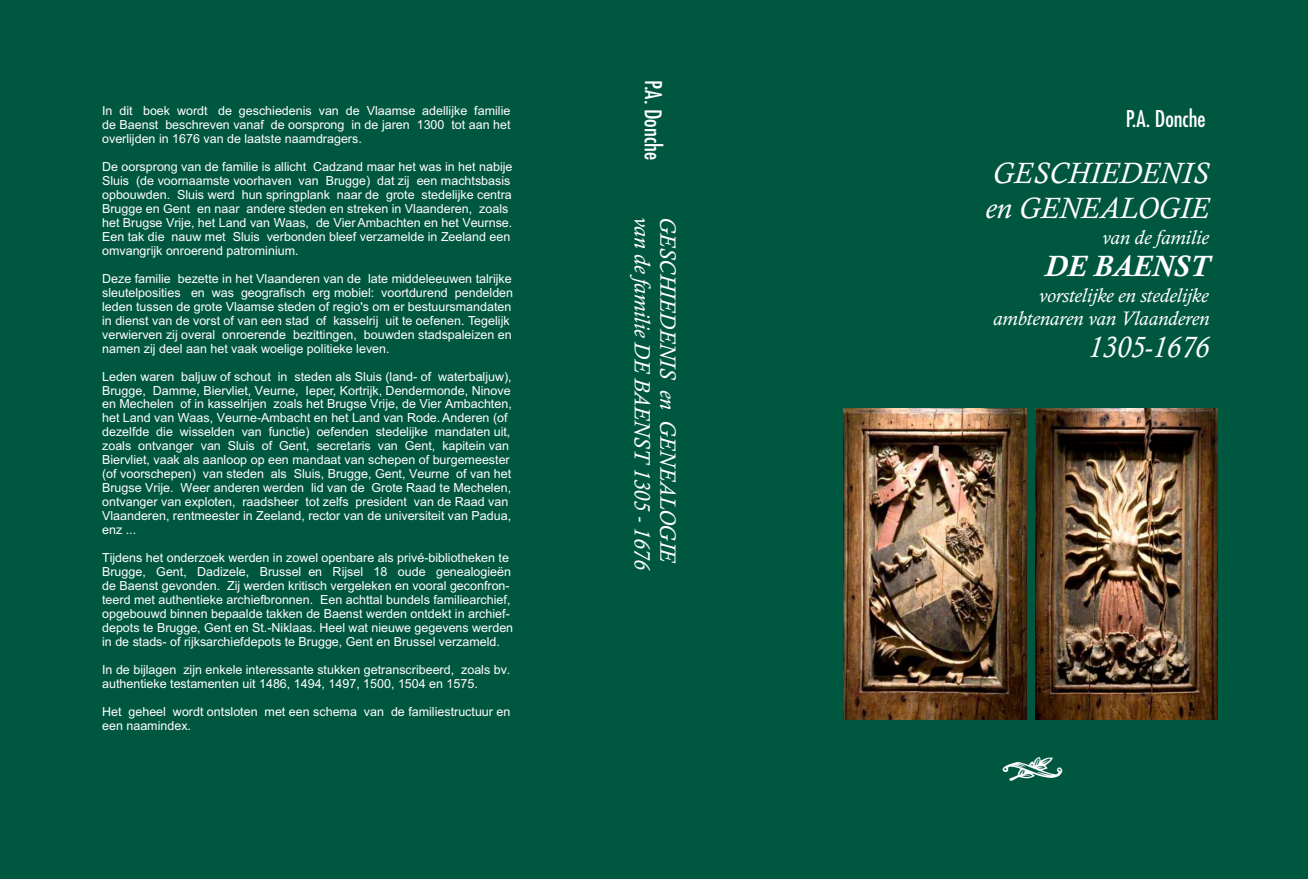
<style>
.page{position:relative;width:1308px;height:879px;background:#fff}
.page>*{position:absolute;margin:0;border:0;box-sizing:border-box;transform-origin:0 0}
.t1{font:italic 30px/34.6px "Calisto";color:#fff}
.t2{font:italic 700 30px "Calisto";color:#fff}
.t3{font:30px "Schluss Vignetten";color:#fff}
.t4{font:italic 22.5px/25.9px "Calisto";color:#fff}
.t5{font:22.5px "Fujiyama";color:#fff}
.t6{font:italic 20px/23px "Calisto";color:#fff;text-align:right}
.t7{font:12.5px/14px "Arial";color:#fff}
</style>
<div class="page">
<div style="left:0;top:0;width:1307px;height:879px;background:#005740"></div>
<img style="left:843px;top:408px;width:183px;height:311px">
<img style="left:1035px;top:408px;width:182px;height:311px">
<p class="t7" style="left:102px;top:105px;width:410px;text-align:justify">In dit boek wordt de geschiedenis van de Vlaamse adellijke familie de Baenst beschreven vanaf de oorsprong in de jaren 1300 tot aan het overlijden in 1676 van de laatste naamdragers.</p>
<p class="t7" style="left:102px;top:161px;width:412px">De oorsprong van de familie is allicht Cadzand maar het was in het nabije Sluis (de voornaamste voorhaven van Brugge) dat zij een machtsbasis opbouwden. Sluis werd hun springplank naar de grote stedelijke centra Brugge en Gent en naar andere steden en streken in Vlaanderen, zoals het Brugse Vrije, het Land van Waas, de Vier Ambachten en het Veurnse.<br>Een tak die nauw met Sluis verbonden bleef verzamelde in Zeeland een omvangrijk onroerend patrominium.</p>
<p class="t7" style="left:102px;top:272px;width:412px">Deze familie bezette in het Vlaanderen van de late middeleeuwen talrijke sleutelposities en was geografisch erg mobiel: voortdurend pendelden leden tussen de grote Vlaamse steden of regio's om er bestuursmandaten in dienst van de vorst of van een stad of kasselrij uit te oefenen. Tegelijk verwierven zij overal onroerende bezittingen, bouwden stadspaleizen en namen zij deel aan het vaak woelige politieke leven.</p>
<p class="t7" style="left:102px;top:370px;width:411px">Leden waren baljuw of schout in steden als Sluis (land- of waterbaljuw), Brugge, Damme, Biervliet, Veurne, Ieper, Kortrijk, Dendermonde, Ninove en Mechelen of in kasselrijen zoals het Brugse Vrije, de Vier Ambachten, het Land van Waas, Veurne-Ambacht en het Land van Rode. Anderen (of dezelfde die wisselden van functie) oefenden stedelijke mandaten uit, zoals ontvanger van Sluis of Gent, secretaris van Gent, kapitein van Biervliet, vaak als aanloop op een mandaat van schepen of burgemeester (of voorschepen) van steden als Sluis, Brugge, Gent, Veurne of van het Brugse Vrije. Weer anderen werden lid van de Grote Raad te Mechelen, ontvanger van exploten, raadsheer tot zelfs president van de Raad van Vlaanderen, rentmeester in Zeeland, rector van de universiteit van Padua, enz ...</p>
<p class="t7" style="left:102px;top:552px;width:412px">Tijdens het onderzoek werden in zowel openbare als privé-bibliotheken te Brugge, Gent, Dadizele, Brussel en Rijsel 18 oude genealogieën de Baenst gevonden. Zij werden kritisch vergeleken en vooral geconfron&shy;teerd met authentieke archiefbronnen. Een achttal bundels familiearchief, opgebouwd binnen bepaalde takken de Baenst werden ontdekt in archief&shy;depots te Brugge, Gent en St.-Niklaas. Heel wat nieuwe gegevens werden in de stads- of rijksarchiefdepots te Brugge, Gent en Brussel verzameld.</p>
<p class="t7" style="left:102px;top:663px;width:410px">In de bijlagen zijn enkele interessante stukken getranscribeerd, zoals bv. authentieke testamenten uit 1486, 1494, 1497, 1500, 1504 en 1575.</p>
<p class="t7" style="left:102px;top:705px;width:410px">Het geheel wordt ontsloten met een schema van de familiestructuur en een naamindex.</p>
<h2 class="t5" style="left:667px;top:80px;width:81px;rotate:90deg">PA. . Donche</h2>
<h2 class="t4" style="left:679px;top:217px;width:355px;rotate:90deg">GESCHIEDENIS en GENEALOGIE van de familie DE BAENST 1305 - 1676</h2>
<h2 class="t5" style="left:1126px;top:105px;width:81px">P.A. Donche</h2>
<h1 class="t1" style="left:985px;top:159px;width:225px">GESCHIEDENIS en GENEALOGIE</h1>
<h3 class="t6" style="left:1102px;top:227px;width:108px">van de familie</h3>
<h1 class="t2" style="left:1045px;top:255px;width:166px">DE BAENST</h1>
<h3 class="t6" style="left:993px;top:285px;width:218px">vorstelijke en stedelijke ambtenaren van Vlaanderen</h3>
<h1 class="t1" style="left:1088px;top:332px;width:122px">1305-1676</h1>
<h1 class="t3" style="left:1003px;top:753px;width:64px">p</h1>
</div>
